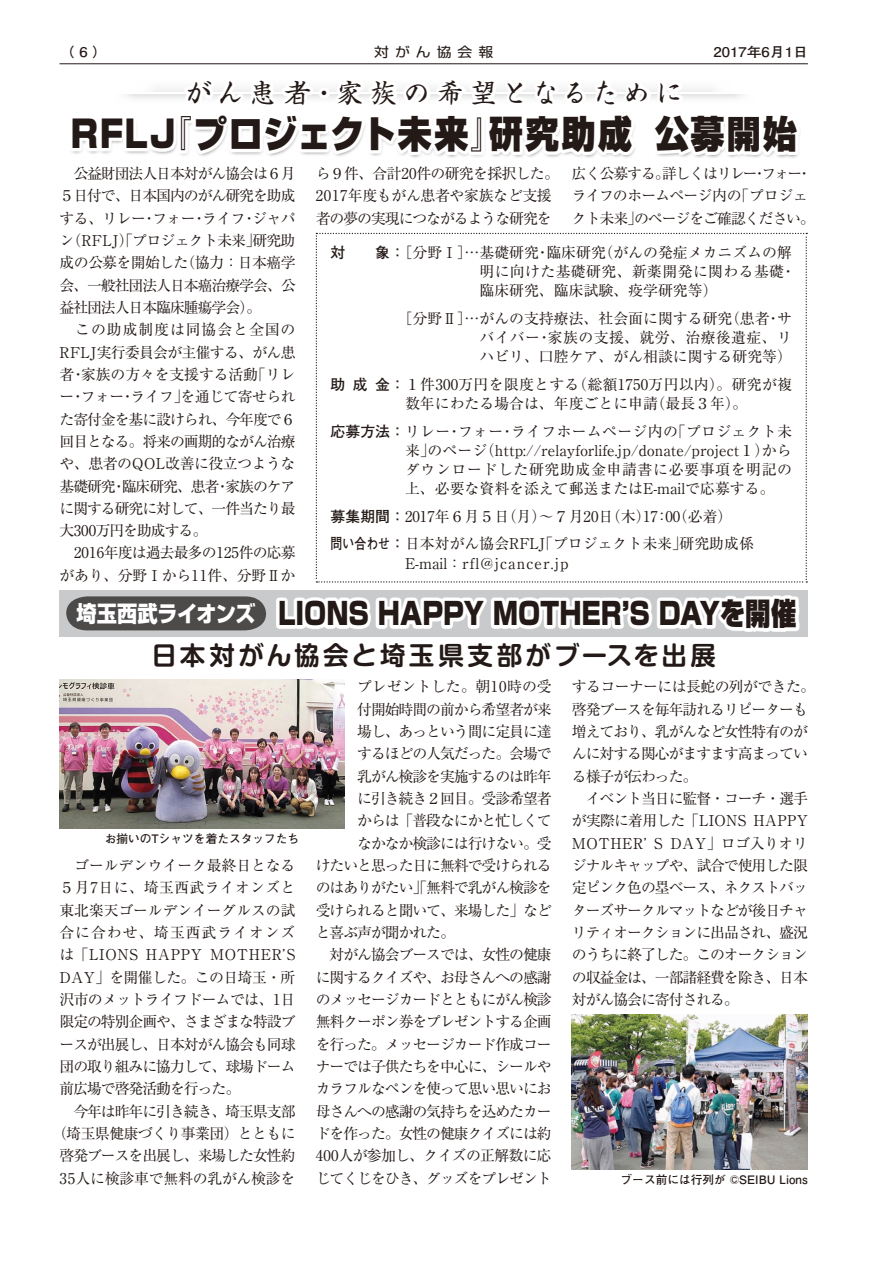
<style>
.page{position:relative;width:893px;height:1263px;background:#fff}
.page>*{position:absolute;margin:0;border:0;box-sizing:border-box;transform-origin:0 0}
.表基本{font:900 37.35px "Shin Go Pr 6";letter-spacing:.05em;color:#231916;scale:.91 1}
.表基本-2{font:900 30.6px "Shin Go Pr 6";letter-spacing:-.005em;color:#231916;scale:.83 1}
.表基本-3{font:26.55px "Shinsei Kai Pr 5 CBSK1";letter-spacing:.225em;color:#231916}
.表基本-4{font:700 25.5px "Shin M Go Pr 6 De";letter-spacing:.125em;color:#231916}
.表基本-5{font:800 22.2px "Shin Go Pr 6";letter-spacing:-.015em;color:#fff;scale:.91 1}
._03絵とき{font:14.85px/22.4px "Ryumin Pr 6";letter-spacing:-.06em;color:#231916;text-align:justify}
._03絵とき-2{font:14.85px/19.2px "Ryumin Pr 6";color:#231916}
._03絵とき-3{font:14.85px/22.4px "Ryumin Pr 6";letter-spacing:-.04em;color:#231916;text-align:center}
._03絵とき-4{font:14.85px/19.2px "Ryumin Pr 6";letter-spacing:.02em;color:#231916}
._03絵とき-5{font:14.85px/22.4px "Ryumin Pr 6";letter-spacing:-.02em;color:#231916}
._03絵とき-6{font:14.85px "Ryumin Pr 6";letter-spacing:.07em;color:#231916}
.t1{font:700 13.35px "Futo Go B101 Pr 6";color:#231916;scale:1.11 1}
.t2{font:13.35px "Shin Go Pr 6";letter-spacing:.4em;color:#231916;scale:1.11 1}
._03絵とき-7{font:700 11.7px "Futo Go B101 Pr 6";color:#231916}
.s1{font-family:"Futo Go B101 Pr 6";font-weight:700}
</style>
<div class="page">
<hr style="left:60px;top:64px;width:748px;height:1px;background:#231916">
<div style="left:60px;top:590px;width:748px;height:47px;background:#c9cacb"></div>
<svg style="left:126px;top:95px;width:615px;height:3px"></svg>
<svg style="left:316px;top:233px;width:491px;height:350px"></svg>
<div style="left:69px;top:113px;width:733px;height:46px;background:#231916;opacity:.75"></div>
<div style="left:69px;top:111px;width:731px;height:44px;background:#fff"></div>
<svg style="left:276px;top:595px;width:523px;height:36px;fill:#fff"></svg>
<div style="left:184px;top:77px;width:498px;height:31px;background:#fff"></div>
<img style="left:60px;top:679px;width:284px;height:149px">
<img style="left:572px;top:1014px;width:236px;height:155px">
<svg style="left:66px;top:596px;width:200px;height:34px"></svg>
<p class="t1" style="left:60px;top:41px;width:45px">（6）</p>
<p class="t2" style="left:374px;top:41px;width:109px">対がん協会報</p>
<p class="t1" style="left:714px;top:41px;width:86px">2017年6月1日</p>
<p class="表基本-3" style="left:185px;top:72px;width:499px">がん患者・家族の希望となるために</p>
<p class="表基本" style="left:70px;top:104px;width:800px">RFLJ『プロジェクト未来』研究助成 公募開始</p>
<p class="_03絵とき" style="left:60px;top:161px;width:238px">　公益財団法人日本対がん協会は６月５日付で、日本国内のがん研究を助成する、リレー・フォー・ライフ・ジャパン（RFLJ）「プロジェクト未来」研究助成の公募を開始した（協力：日本癌学会、一般社団法人日本癌治療学会、公益社団法人日本臨床腫瘍学会）。</p>
<p class="_03絵とき" style="left:60px;top:318px;width:238px">　この助成制度は同協会と全国のRFLJ実行委員会が主催する、がん患者・家族の方々を支援する活動「リレー・フォー・ライフ」を通じて寄せられた寄付金を基に設けられ、今年度で６回目となる。将来の画期的ながん治療や、患者のQOL改善に役立つような基礎研究・臨床研究、患者・家族のケアに関する研究に対して、一件当たり最大300万円を助成する。</p>
<p class="_03絵とき-5" style="left:60px;top:541px;width:237px">　2016年度は過去最多の125件の応募があり、分野Ⅰから11件、分野Ⅱか</p>
<p class="_03絵とき" style="left:316px;top:161px;width:245px;text-align:left">ら９件、合計20件の研究を採択した。<br>2017年度もがん患者や家族など支援者の夢の実現につながるような研究を</p>
<p class="_03絵とき" style="left:572px;top:161px;width:245px;text-align:left">広く公募する。詳しくはリレー・フォー・ライフのホームページ内の「プロジェクト未来」のページをご確認ください。</p>
<p class="_03絵とき-2" style="left:479px;top:242px;width:318px;text-indent:-149px"><span class="s1">対　　象：</span>［分野Ⅰ］…基礎研究・臨床研究（がんの発症メカニズムの解明に向けた基礎研究、新薬開発に関わる基礎・臨床研究、臨床試験、疫学研究等）</p>
<p class="_03絵とき" style="left:479px;top:308px;width:314px;line-height:19.2px;text-indent:-149px">　　　　　［分野Ⅱ］…がんの支持療法、社会面に関する研究（患者・サバイバー・家族の支援、就労、治療後遺症、リハビリ、口腔ケア、がん相談に関する研究等）</p>
<p class="_03絵とき-4" style="left:405px;top:374px;width:388px;text-indent:-74px"><span class="s1">助成金：</span>１件300万円を限度とする（総額1750万円以内）。研究が複数年にわたる場合は、年度ごとに申請（最長３年）。</p>
<p class="_03絵とき" style="left:405px;top:421px;width:389px;line-height:19.2px;text-indent:-74px"><span class="s1">応募方法：</span>リレー・フォー・ライフホームページ内の「プロジェクト未来」のページ（http://relayforlife.jp/donate/project１）からダウンロードした研究助成金申請書に必要事項を明記の上、必要な資料を添えて郵送またはE-mailで応募する。</p>
<p class="_03絵とき-2" style="left:331px;top:506px;width:403px"><span class="s1">募集期間：</span>2017年６月５日（月）～７月20日（木）17：00（必着）</p>
<p class="_03絵とき-2" style="left:331px;top:533px;width:425px"><span class="s1">問い合わせ：</span>日本対がん協会RFLJ「プロジェクト未来」研究助成係</p>
<p class="_03絵とき-6" style="left:331px;top:551px;width:240px">　　　　　E-mail：rfl@jcancer.jp</p>
<p class="表基本-5" style="left:77px;top:596px;width:198px">埼玉西武ライオンズ</p>
<p class="表基本-2" style="left:278px;top:589px;width:626px">LIONS HAPPY MOTHER’S DAYを開催</p>
<p class="表基本-4" style="left:152px;top:634px;width:566px">日本対がん協会と埼玉県支部がブースを出展</p>
<p class="_03絵とき-7" style="left:105px;top:829px;width:196px">お揃いのTシャツを着たスタッフたち</p>
<p class="_03絵とき" style="left:60px;top:853px;width:238px">　ゴールデンウイーク最終日となる５月7日に、埼玉西武ライオンズと東北楽天ゴールデンイーグルスの試合に合わせ、埼玉西武ライオンズは「LIONS HAPPY MOTHER’S DAY」を開催した。この日埼玉・所沢市のメットライフドームでは、1日限定の特別企画や、さまざまな特設ブースが出展し、日本対がん協会も同球団の取り組みに協力して、球場ドーム前広場で啓発活動を行った。</p>
<p class="_03絵とき-3" style="left:52px;top:1099px;width:245px">　今年は昨年に引き続き、埼玉県支部（埼玉県健康づくり事業団）とともに啓発ブースを出展し、来場した女性約<br>35人に検診車で無料の乳がん検診を</p>
<p class="_03絵とき" style="left:357px;top:675px;width:196px">プレゼントした。朝10時の受付開始時間の前から希望者が来場し、あっという間に定員に達するほどの人気だった。会場で乳がん検診を実施するのは昨年に引き続き２回目。受診希望者からは「普段なにかと忙しくてなかなか検診には行けない。受</p>
<p class="_03絵とき" style="left:572px;top:675px;width:245px;text-align:left">するコーナーには長蛇の列ができた。啓発ブースを毎年訪れるリピーターも増えており、乳がんなど女性特有のがんに対する関心がますます高まっている様子が伝わった。</p>
<p class="_03絵とき" style="left:572px;top:786px;width:238px">　イベント当日に監督・コーチ・選手が実際に着用した「LIONS HAPPY MOTHER’ S DAY」ロゴ入りオリジナルキャップや、試合で使用した限定ピンク色の塁ベース、ネクストバッターズサークルマットなどが後日チャリティオークションに出品され、盛況のうちに終了した。このオークションの収益金は、一部諸経費を除き、日本対がん協会に寄付される。</p>
<p class="_03絵とき" style="left:316px;top:853px;width:238px">けたいと思った日に無料で受けられるのはありがたい」「無料で乳がん検診を受けられると聞いて、来場した」などと喜ぶ声が聞かれた。</p>
<p class="_03絵とき" style="left:316px;top:943px;width:238px">　対がん協会ブースでは、女性の健康に関するクイズや、お母さんへの感謝のメッセージカードとともにがん検診無料クーポン券をプレゼントする企画を行った。メッセージカード作成コーナーでは子供たちを中心に、シールやカラフルなペンを使って思い思いにお母さんへの感謝の気持ちを込めたカードを作った。女性の健康クイズには約400人が参加し、クイズの正解数に応じてくじをひき、グッズをプレゼント</p>
<p class="_03絵とき-7" style="left:621px;top:1170px;width:189px">ブース前には行列が ©SEIBU Lions</p>
</div>
